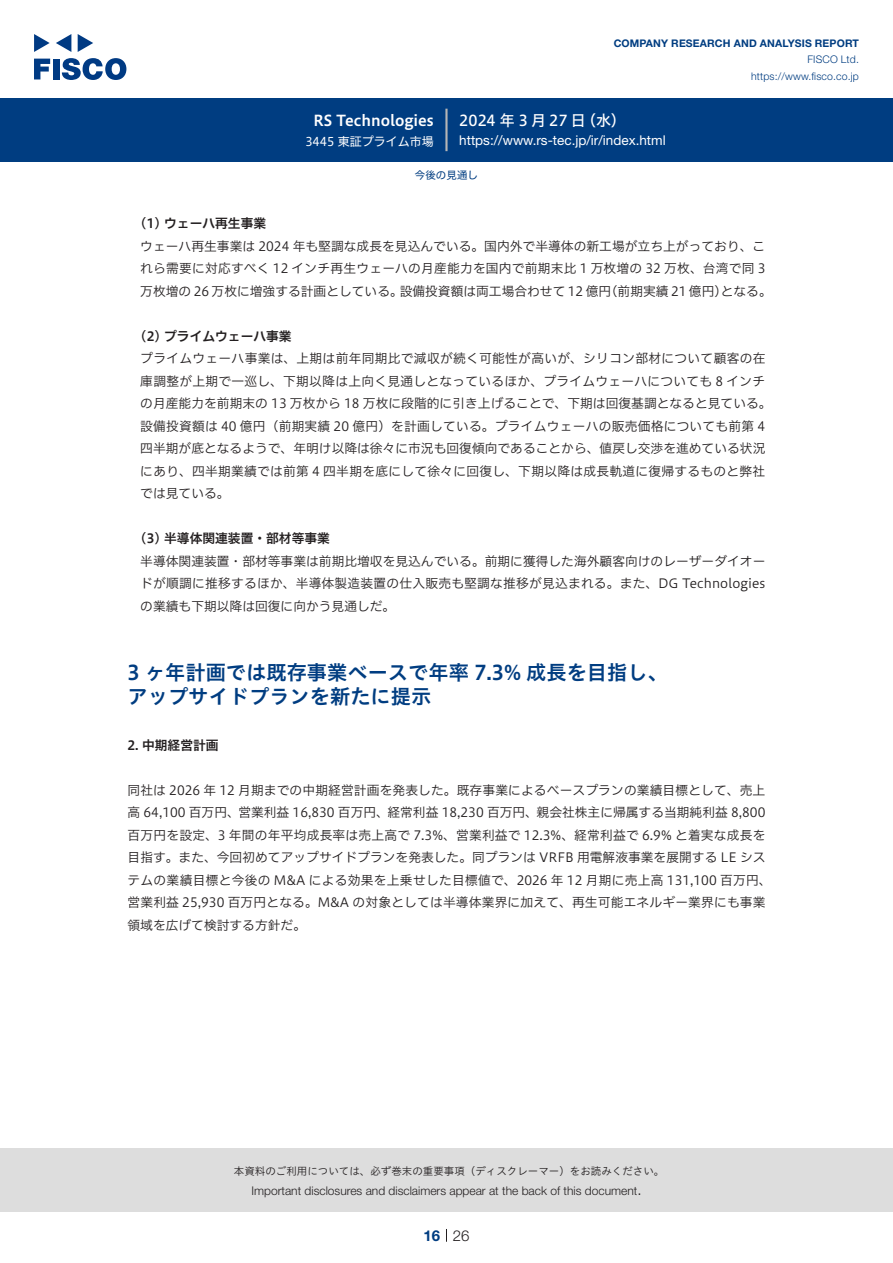
<style>
.page{position:relative;width:893px;height:1263px;background:#fff}
.page>*{position:absolute;margin:0;border:0;box-sizing:border-box;transform-origin:0 0}
.t1{font:20.25px/24px "Hiragino UD Sans Std W6";color:#003d81}
.t2{font:15px "Hiragino UD Sans F Std N W6";color:#fff}
.t3{font:15px "Hiragino UD Sans F Std N W5";letter-spacing:.005em;color:#fff}
.t4{font:300 15px "Helvetica Neue LT Std";color:#231f20}
.t5{font:700 15px "Helvetica Neue LT Std";color:#003d81}
.t6{font:13.5px "Helvetica Neue LT Std";color:#fff}
.t7{font:12.75px/22.5px "Hiragino UD Sans F Std N W3";letter-spacing:.01em;color:#231f20}
.t8{font:12.75px "Hiragino UD Sans F Std N W6";color:#231f20}
.t9{font:300 12px "Helvetica Neue LT Std";color:#231f20}
.t10{font:12px "Hiragino UD Sans F Std N W4";color:#fff}
.t11{font:10.5px "Hiragino UD Sans Std W3";color:#231f20}
.t12{font:700 10.5px "Helvetica Neue LT Std";letter-spacing:.015em;color:#003d81}
.t13{font:300 10.5px/16.5px "Helvetica Neue LT Std";letter-spacing:.015em;color:#003d81;text-align:right}
.t14{font:10.5px "Hiragino UD Sans F Std N W4";color:#003d81}
</style>
<div class="page">
<div style="left:0;top:1148px;width:893px;height:64px;background:#ddd"></div>
<svg style="left:34px;top:59px;width:16px;height:20px"></svg>
<div style="left:53px;top:59px;width:6px;height:20px;background:#003a83"></div>
<svg style="left:62px;top:58px;width:64px;height:22px"></svg>
<svg style="left:34px;top:34px;width:16px;height:18px"></svg>
<svg style="left:78px;top:34px;width:15px;height:18px"></svg>
<svg style="left:56px;top:34px;width:15px;height:18px"></svg>
<div style="left:0;top:98px;width:893px;height:64px;background:#003d81"></div>
<hr style="left:445px;top:109px;width:3px;height:42px;background:#b5b5b6">
<svg style="left:446px;top:1229px;width:1px;height:13px"></svg>
<p class="t2" style="left:313px;top:109px;width:122px">RS Technologies</p>
<p class="t10" style="left:305px;top:132px;width:130px">3445 東証プライム市場</p>
<p class="t12" style="left:614px;top:37px;width:247px">COMPANY RESEARCH AND ANALYSIS REPORT</p>
<p class="t13" style="left:751px;top:51px;width:109px">FISCO Ltd. https://www.fisco.co j p.</p>
<p class="t3" style="left:581px;top:109px;width:46px">（水(</p>
<p class="t3" style="left:459px;top:109px;width:128px">2024 年 3月27 日</p>
<p class="t6" style="left:459px;top:132px;width:208px">https://www.rs-tec j p. /i r/ index.html</p>
<p class="t14" style="left:415px;top:167px;width:64px">今後の見通し</p>
<p class="t8" style="left:140px;top:214px;width:127px">1( ) ウェーハ再生事業</p>
<p class="t7" style="left:140px;top:234px;width:626px">ウェーハ再生事業は 2024 年も堅調な成長を見込んでいる。国内外で半導体の新工場が立ち上がっており、こ</p>
<p class="t7" style="left:140px;top:256px;width:627px">れら需要に対応すべく 12 インチ再生ウェーハの月産能力を国内で前期末比 1 万枚増の 32 万枚、台湾で同 3</p>
<p class="t7" style="left:721px;top:279px;width:52px">となる。</p>
<p class="t7" style="left:605px;top:279px;width:124px">（前期実績 21 億円）</p>
<p class="t7" style="left:400px;top:279px;width:213px">設備投資額は両工場合わせて 12 億円</p>
<p class="t7" style="left:140px;top:279px;width:264px">万枚増の 26 万枚に増強する計画としている。</p>
<p class="t8" style="left:140px;top:326px;width:153px">2( ) プライムウェーハ事業</p>
<p class="t7" style="left:140px;top:346px;width:633px">プライムウェーハ事業は、上期は前年同期比で減収が続く可能性が高いが、シリコン部材について顧客の在庫調整が上期で一巡し、下期以降は上向く見通しとなっているほか、プライムウェーハについても 8 インチの月産能力を前期末の 13 万枚から 18 万枚に段階的に引き上げることで、下期は回復基調となると見ている。設備投資額は 40 億円（前期実績 20 億円）を計画している。プライムウェーハの販売価格についても前第 4四半期が底となるようで、年明け以降は徐々に市況も回復傾向であることから、値戻し交渉を進めている状況にあり、四半期業績では前第 4 四半期を底にして徐々に回復し、下期以降は成長軌道に復帰するものと弊社では見ている。</p>
<p class="t8" style="left:140px;top:529px;width:191px">3( ) 半導体関連装置・部材等事業</p>
<p class="t7" style="left:140px;top:549px;width:627px;text-align:justify">半導体関連装置・部材等事業は前期比増収を見込んでいる。前期に獲得した海外顧客向けのレーザーダイオードが順調に推移するほか、半導体製造装置の仕入販売も堅調な推移が見込まれる。また、DG Technologiesの業績も下期以降は回復に向かう見通しだ。</p>
<h1 class="t1" style="left:128px;top:659px;width:542px">3 ヶ年計画では既存事業ベースで年率 7.3% 成長を目指し、アップサイドプランを新たに提示</h1>
<p class="t8" style="left:128px;top:735px;width:93px">2. 中期経営計画</p>
<p class="t7" style="left:128px;top:778px;width:646px">同社は 2026 年 12 月期までの中期経営計画を発表した。既存事業によるベースプランの業績目標として、売上高 64,100 百万円、営業利益 16,830 百万円、経常利益 18,230 百万円、親会社株主に帰属する当期純利益 8,800百万円を設定、3 年間の年平均成長率は売上高で 7.3%、営業利益で 12.3%、経常利益で 6.9% と着実な成長を目指す。また、今回初めてアップサイドプランを発表した。同プランは VRFB 用電解液事業を展開する LE システムの業績目標と今後の M&amp;A による効果を上乗せした目標値で、2026 年 12 月期に売上高 131,100 百万円、営業利益 25,930 百万円となる。M&amp;A の対象としては半導体業界に加えて、再生可能エネルギー業界にも事業領域を広げて検討する方針だ。</p>
<p class="t11" style="left:234px;top:1163px;width:432px">本資料のご利用については、必ず巻末の重要事項（ディスクレーマー）をお読みください。</p>
<p class="t4" style="left:637px;top:1180px;width:6px">.</p>
<p class="t9" style="left:251px;top:1183px;width:387px">Important disclosures and disclaimers appear at the back of this document</p>
<p class="t5" style="left:423px;top:1226px;width:18px">16</p>
<p class="t4" style="left:453px;top:1226px;width:18px">26</p>
</div>
